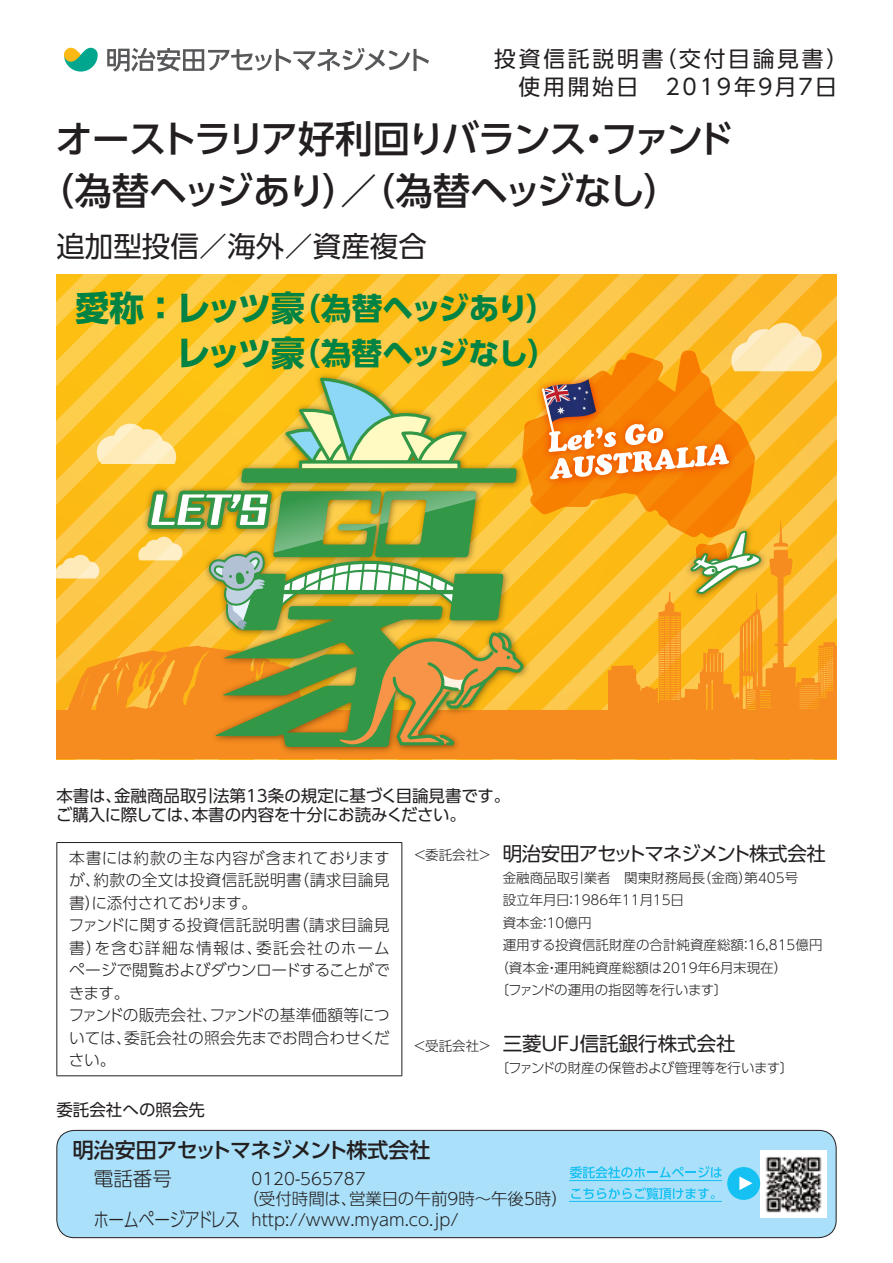
<style>
.page{position:relative;width:893px;height:1263px;background:#fff}
.page>*{position:absolute;margin:0;border:0;box-sizing:border-box;transform-origin:0 0}
.t1{font:500 37.5px/52.5px "UD Shin Go Pro";letter-spacing:-.08em;color:#231f20}
.t2{font:700 30.75px/45px "UD Shin Go Pro";letter-spacing:-.03em;color:#008343;text-align:right}
.t3{font:28.5px "UD Shin Go Pro";color:#231f20}
.t4{font:21.75px/27.8px "UD Shin Go Pro";letter-spacing:.13em;color:#231f20;text-align:center}
.t5{font:500 21px "UD Shin Go Pro";letter-spacing:-.035em;color:#231f20}
.t6{font:19.5px "UD Shin Go Pro";letter-spacing:-.065em;color:#231f20}
.t7{font:19.5px "UD Shin Go Pro";color:#231f20}
.t8{font:300 19.5px "UD Shin Go Pro";color:#231f20}
.t9{font:16.5px/19.5px "UD Shin Go Pro";color:#231f20}
.t10{font:300 16.5px/19.5px "UD Shin Go Pro";color:#231f20}
.t11{font:300 15.75px/22.5px "UD Shin Go Pro";letter-spacing:.01em;color:#231f20}
.t12{font:300 13.5px "UD Shin Go Pro";color:#231f20}
.t13{font:300 13.5px "UD Shin Go Pro";letter-spacing:-.02em;color:#231f20}
.t14{font:300 13.5px "UD Shin Go Pro";letter-spacing:-.03em;color:#231f20}
.s1{font-size:34.5px}
.s2{font-weight:300;font-size:13.5px}
.s3{font-size:19.5px}
</style>
<div class="page">
<hr style="left:56px;top:842px;width:346px;height:1px;background:#231f20">
<hr style="left:56px;top:843px;width:1px;height:232px;background:#231f20">
<hr style="left:401px;top:843px;width:1px;height:232px;background:#231f20">
<hr style="left:56px;top:1075px;width:346px;height:1px;background:#231f20">
<svg style="left:64px;top:48px;width:34px;height:24px"></svg>
<svg style="left:107px;top:48px;width:322px;height:24px"></svg>
<svg style="left:56px;top:274px;width:780px;height:485px;background:#e0b035"></svg>
<div style="left:57px;top:1130px;width:779px;height:108px;background:#aae0f9;border-radius:18px"></div>
<div style="left:56px;top:1130px;width:780px;height:108px;border:1px solid #231f20;border-radius:18px"></div>
<svg style="left:570px;top:1166px;width:152px;height:12px"></svg>
<svg style="left:571px;top:1187px;width:144px;height:13px"></svg>
<hr style="left:569px;top:1201px;width:153px;height:1px;background:#15c0f2">
<hr style="left:569px;top:1180px;width:153px;height:1px;background:#15c0f2">
<img style="left:760px;top:1150px;width:67px;height:67px">
<div style="left:727px;top:1167px;width:33px;height:33px;background:#15c0f2;border-radius:50%"></div>
<svg style="left:739px;top:1176px;width:13px;height:14px"></svg>
<h3 class="t4" style="left:494px;top:44px;width:355px">投資信託説明書（交付目論見書）使用開始日　2019年９月７日</h3>
<h1 class="t1" style="left:37px;top:111px;width:698px;text-indent:19px">オーストラリア好利回りバランス・ファンド（為替ヘッジあり）／（為替ヘッジなし）</h1>
<h3 class="t3" style="left:56px;top:223px;width:372px">追加型投信／海外／資産複合</h3>
<h2 class="t2" style="left:75px;top:285px;width:484px"><span class="s1">愛称 ： レッツ豪</span>（為替ヘッジあり）<span class="s1">レッツ豪</span>（為替ヘッジなし）</h2>
<p class="t9" style="left:56px;top:785px;width:456px">本書は、金融商品取引法第13条の規定に基づく目論見書です。ご購入に際しては、本書の内容を十分にお読みください。</p>
<p class="t11" style="left:68px;top:846px;width:323px">本書には約款の主な内容が含まれておりますが、約款の全文は投資信託説明書（請求目論見書）に添付されております。<br>ファンドに関する投資信託説明書（請求目論見書）を含む詳細な情報は、委託会社のホームページで閲覧およびダウンロードすることができます。<br>ファンドの販売会社、ファンドの基準価額等については、委託会社の照会先までお問合わせください。</p>
<p class="t6" style="left:413px;top:838px;width:414px"><span class="s2">＜委託会社＞</span> 明治安田アセットマネジメント株式会社</p>
<p class="t12" style="left:503px;top:866px;width:297px">金融商品取引業者　関東財務局長（金商）第405号</p>
<p class="t12" style="left:503px;top:889px;width:183px">設立年月日：1986年11月15日</p>
<p class="t12" style="left:503px;top:911px;width:90px">資本金：10億円</p>
<p class="t12" style="left:503px;top:934px;width:321px">運用する投資信託財産の合計純資産総額：16,815億円</p>
<p class="t12" style="left:495px;top:956px;width:293px">（資本金・運用純資産総額は2019年6月末現在）</p>
<p class="t14" style="left:495px;top:979px;width:234px">〔ファンドの運用の指図等を行います〕</p>
<p class="t7" style="left:413px;top:1028px;width:324px"><span class="s2">＜受託会社＞</span> 三菱ＵＦＪ信託銀行株式会社</p>
<p class="t13" style="left:495px;top:1057px;width:300px">〔ファンドの財産の保管および管理等を行います〕</p>
<p class="t9" style="left:56px;top:1099px;width:150px">委託会社への照会先</p>
<h3 class="t5" style="left:73px;top:1132px;width:359px">明治安田アセットマネジメント株式会社</h3>
<p class="t8" style="left:94px;top:1163px;width:79px">電話番号</p>
<p class="t10" style="left:242px;top:1168px;width:327px;text-indent:9px">0120-565787<br>（受付時間は、営業日の午前9時～午後5時）</p>
<p class="t10" style="left:93px;top:1209px;width:367px"><span class="s3">ホームページアドレス</span> http://www.myam.co.jp/</p>
</div>
